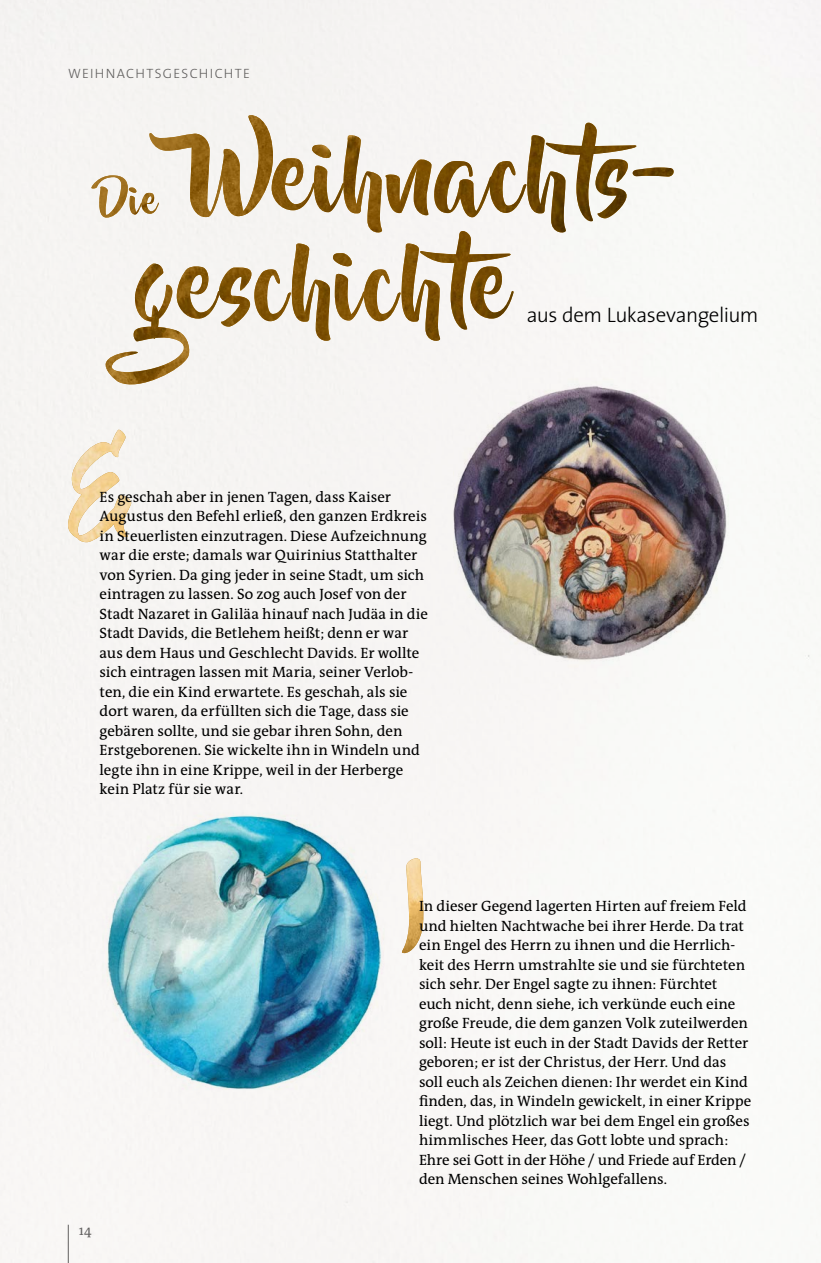
<style>
.page{position:relative;width:821px;height:1263px;background:#fff}
.page>*{position:absolute;margin:0;border:0;box-sizing:border-box;transform-origin:0 0}
.t1{font:300 21px "The Sans";letter-spacing:-.025em;color:#000}
.t2{font:15px/19.5px "The Antiqua B5";color:#000}
.t3{font:13.5px "The Sans Light Caps";letter-spacing:.095em;color:#646363}
.t4{font:13.5px "The Antiqua B5";color:#646363}
</style>
<div class="page">
<img style="left:0;top:0;width:821px;height:1263px">
<p class="t3" style="left:68px;top:62px;width:183px">WEIHNACHTSGESCHICHTE</p>
<p class="t2" style="left:100px;top:487px;width:330px">Es geschah aber in jenen Tagen, dass Kaiser Augustus den Befehl erließ, den ganzen Erdkreis in Steuerlisten einzutragen. Diese Aufzeichnung war die erste; damals war Quirinius Statthalter von Syrien. Da ging jeder in seine Stadt, um sich eintragen zu lassen. So zog auch Josef von der Stadt Nazaret in Galiläa hinauf nach Judäa in die Stadt Davids, die Betlehem heißt; denn er war aus dem Haus und Geschlecht Davids. Er wollte sich eintragen lassen mit Maria, seiner Verlob&shy;ten, die ein Kind erwartete. Es geschah, als sie dort waren, da erfüllten sich die Tage, dass sie gebären sollte, und sie gebar ihren Sohn, den Erstgeborenen. Sie wickelte ihn in Windeln und legte ihn in eine Krippe, weil in der Herberge kein Platz für sie war.</p>
<h1 class="t1" style="left:527px;top:298px;width:233px">aus dem Lukasevangelium</h1>
<p class="t4" style="left:79px;top:1223px;width:14px">14</p>
<p class="t2" style="left:419px;top:897px;width:334px">In dieser Gegend lagerten Hirten auf freiem Feld und hielten Nachtwache bei ihrer Herde. Da trat ein Engel des Herrn zu ihnen und die Herrlich&shy;keit des Herrn umstrahlte sie und sie fürchteten sich sehr. Der Engel sagte zu ihnen: Fürchtet euch nicht, denn siehe, ich verkünde euch eine große Freude, die dem ganzen Volk zuteilwerden soll: Heute ist euch in der Stadt Davids der Retter geboren; er ist der Christus, der Herr. Und das soll euch als Zeichen dienen: Ihr werdet ein Kind finden, das, in Windeln gewickelt, in einer Krippe liegt. Und plötzlich war bei dem Engel ein großes himmlisches Heer, das Gott lobte und sprach:<br>Ehre sei Gott in der Höhe / und Friede auf Erden / den Menschen seines Wohlgefallens.</p>
</div>
